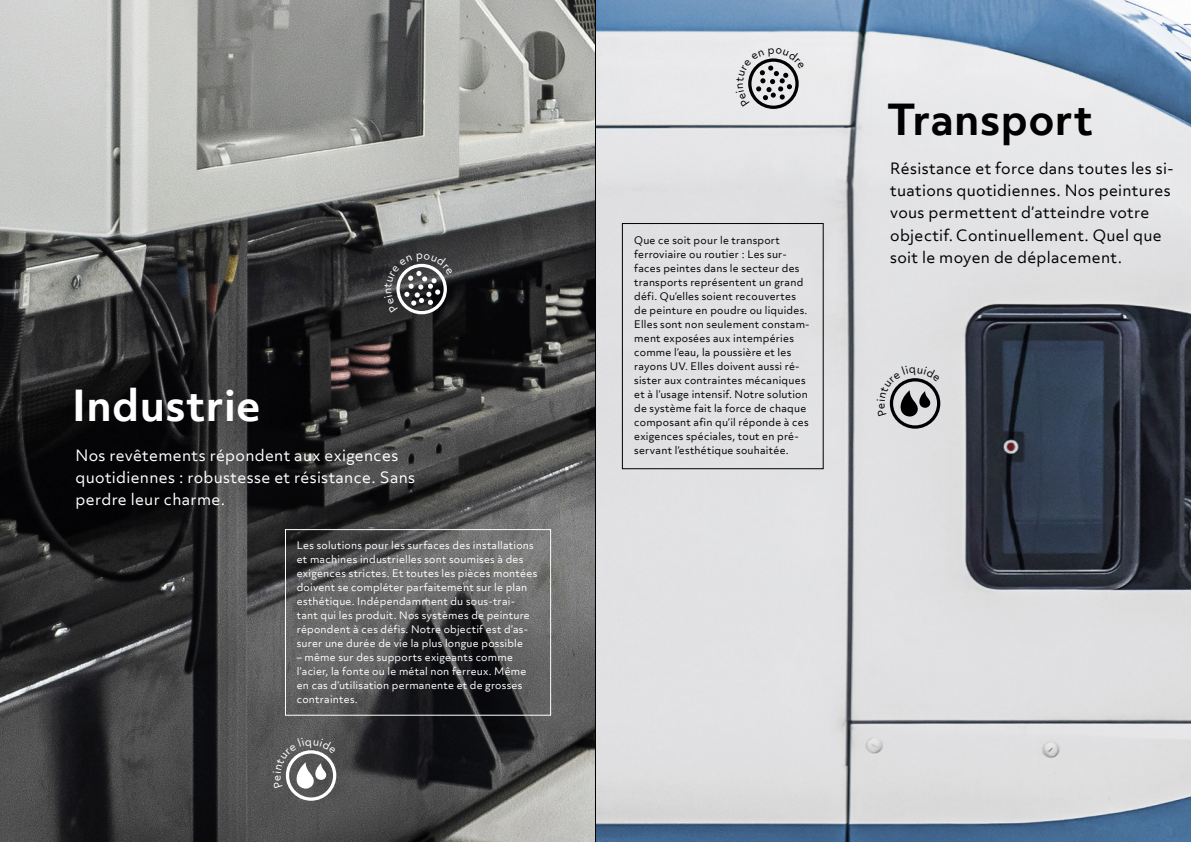
<style>
.page{position:relative;width:1191px;height:842px;background:#fff}
.page>*{position:absolute;margin:0;border:0;box-sizing:border-box;transform-origin:0 0}
.t1{font:700 41px "Objektiv Mk 3";letter-spacing:.01em;color:#fff}
.t2{font:700 41px "Objektiv Mk 3";letter-spacing:.01em;color:#000}
.t3{font:15px/22px "Objektiv Mk 3";letter-spacing:.02em;color:#000}
.t4{font:15px/22px "Objektiv Mk 3";letter-spacing:.02em;color:#fff}
.t5{font:10px/14px "Objektiv Mk 3";letter-spacing:.02em;color:#000}
.t6{font:10px/14px "Objektiv Mk 3";letter-spacing:.02em;color:#fff}
</style>
<div class="page">
<img style="left:0;top:0;width:1191px;height:842px">
<svg style="left:284px;top:529px;width:267px;height:187px;background:#535354"></svg>
<div style="left:621px;top:223px;width:203px;height:247px;background:#e1e1e3"></div>
<div style="left:890px;top:378px;width:50px;height:51px;border:3px solid #000;border-radius:50%"></div>
<div style="left:286px;top:750px;width:50px;height:51px;border:3px solid #fff;border-radius:50%"></div>
<hr style="left:595px;top:0;width:1px;height:842px;background:#000">
<svg style="left:877px;top:366px;width:63px;height:50px;background:#acacad"></svg>
<svg style="left:736px;top:48px;width:68px;height:59px;background:#bebebf"></svg>
<svg style="left:384px;top:253px;width:69px;height:59px;background:#565657"></svg>
<svg style="left:273px;top:738px;width:63px;height:51px"></svg>
<h1 class="t1" style="left:72px;top:377px;width:190px">Industrie</h1>
<h2 class="t4" style="left:76px;top:445px;width:341px">Nos revêtements répondent aux exigences quotidiennes : robustesse et résistance. Sans perdre leur charme.</h2>
<p class="t6" style="left:297px;top:538px;width:242px">Les solutions pour les surfaces des installations et machines industrielles sont soumises à des exigences strictes. Et toutes les pièces montées doivent se compléter parfaitement sur le plan esthétique. Indépendamment du sous-trai&shy;tant qui les produit. Nos systèmes de peinture répondent à ces défis. Notre objectif est d’as&shy;surer une durée de vie la plus longue possible</p>
<p class="t6" style="left:297px;top:650px;width:231px">– même sur des supports exigeants comme l’acier, la fonte ou le métal non ferreux. Même en cas d’utilisation permanente et de grosses contraintes.</p>
<p class="t5" style="left:634px;top:233px;width:177px">Que ce soit pour le transport ferroviaire ou routier : Les sur&shy;faces peintes dans le secteur des transports représentent un grand défi. Qu’elles soient recouvertes de peinture en poudre ou liquides.<br>Elles sont non seulement constam&shy;ment exposées aux intempéries comme l’eau, la poussière et les rayons UV. Elles doivent aussi ré&shy;sister aux contraintes mécaniques et à l’usage intensif. Notre solution de système fait la force de chaque composant afin qu’il réponde à ces exigences spéciales, tout en pré&shy;servant l’esthétique souhaitée.</p>
<h1 class="t2" style="left:886px;top:90px;width:208px">Transport</h1>
<h2 class="t3" style="left:890px;top:158px;width:285px">Résistance et force dans toutes les si&shy;tuations quotidiennes. Nos peintures vous permettent d’atteindre votre objectif. Continuellement. Quel que soit le moyen de déplacement.</h2>
</div>
